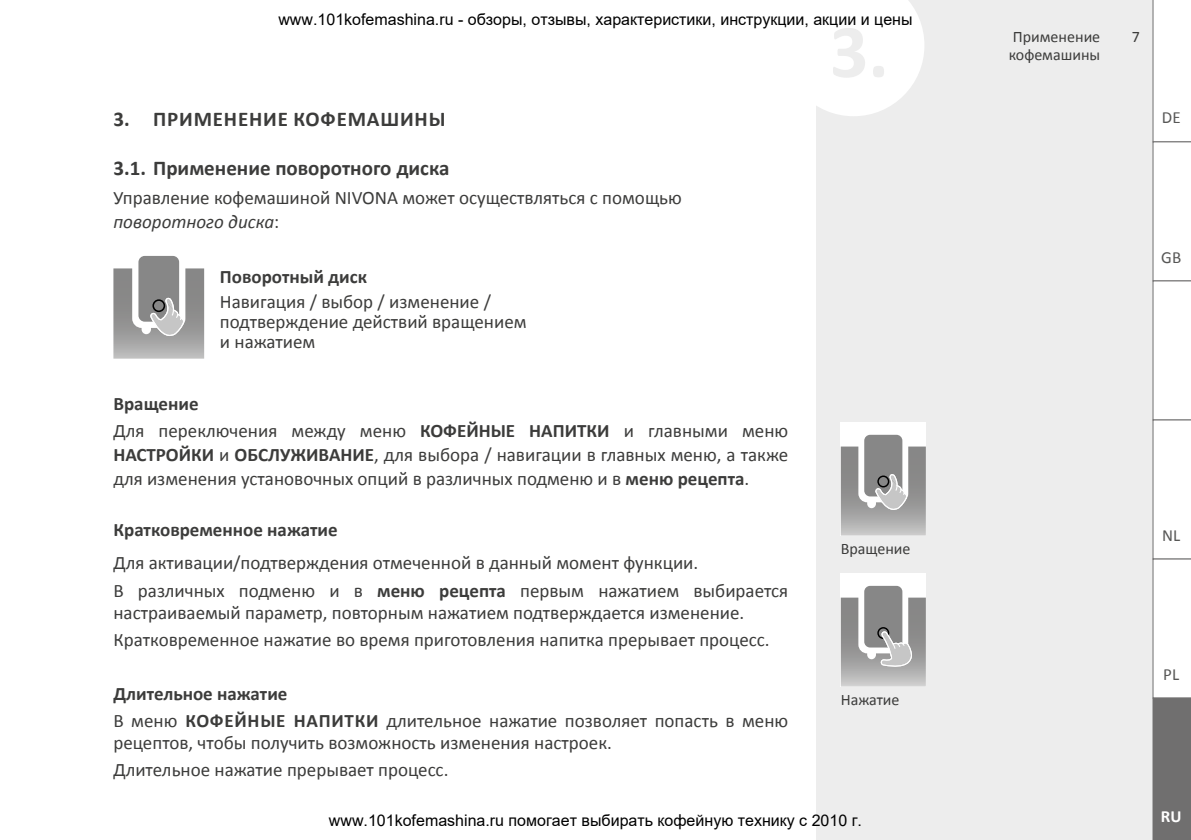
<style>
.page{position:relative;width:1191px;height:840px;background:#fff}
.page>*{position:absolute;margin:0;border:0;box-sizing:border-box;transform-origin:0 0}
.t1{font:700 21px "Calibri";color:#3c3c3b}
.t2{font:700 21px "Calibri";letter-spacing:.04em;color:#3c3c3b}
.t3{font:19px/27.6px "Calibri";color:#3c3c3b}
.t4{font:700 19px "Calibri";color:#3c3c3b}
.t5{font:17px "Calibri";color:#575756}
.t6{font:700 17px "Calibri";color:#fff}
.t7{font:16px "Arial";color:#000}
.t8{font:16px/18px "Calibri";color:#3c3c3b}
.s1{font-style:italic}
.s2{font-weight:700}
</style>
<div class="page">
<div style="left:816px;top:0;width:375px;height:839px;background:#ededed"></div>
<svg style="left:816px;top:0;width:108px;height:116px;background:#fdfdfd"></svg>
<svg style="left:1152px;top:0;width:39px;height:839px;background:#e2e2e2"></svg>
<div style="left:840px;top:572px;width:86px;height:114px;background:#fff"></div>
<div style="left:864px;top:585px;width:38px;height:62px;background:#878787;border-radius:6px"></div>
<svg style="left:840px;top:597px;width:86px;height:89px"></svg>
<div style="left:840px;top:422px;width:86px;height:113px;background:#fff"></div>
<div style="left:864px;top:434px;width:38px;height:62px;background:#878787;border-radius:6px"></div>
<svg style="left:840px;top:446px;width:86px;height:89px"></svg>
<div style="left:138px;top:256px;width:41px;height:65px;background:#878787;border-radius:6px"></div>
<svg style="left:113px;top:268px;width:91px;height:90px"></svg>
<p class="t7" style="left:278px;top:8px;width:635px">www.101kofemashina.ru - обзоры, отзывы, характеристики, инструкции, акции и цены</p>
<p class="t2" style="left:113px;top:104px;width:333px">3. ПРИМЕНЕНИЕ КОФЕМАШИНЫ</p>
<p class="t1" style="left:113px;top:153px;width:337px">3.1. Применение поворотного диска</p>
<p class="t3" style="left:113px;top:185px;width:570px;line-height:24px">Управление кофемашиной NIVONA может осуществляться с помощью <span class="s1">поворотного диска</span>:</p>
<p class="t4" style="left:220px;top:263px;width:149px">Поворотный диск</p>
<p class="t3" style="left:220px;top:291px;width:308px;line-height:20px">Навигация / выбор / изменение / подтверждение действий вращением и нажатием</p>
<p class="t3" style="left:113px;top:389px;width:676px;line-height:26.8px"><span class="s2">Вращение<br></span>Для переключения между меню <span class="s2">КОФЕЙНЫЕ НАПИТКИ</span> и главными меню</p>
<p class="t3" style="left:113px;top:442px;width:676px;line-height:24px"><span class="s2">НАСТРОЙКИ</span> и <span class="s2">ОБСЛУЖИВАНИЕ</span>, для выбора / навигации в главных меню, а также для изменения установочных опций в различных подменю и в <span class="s2">меню рецепта</span>.</p>
<p class="t4" style="left:113px;top:516px;width:226px">Кратковременное нажатие</p>
<p class="t3" style="left:113px;top:547px;width:676px">Для активации/подтверждения отмеченной в данный момент функции.<br>В различных подменю и в <span class="s2">меню рецепта</span> первым нажатием выбирается</p>
<p class="t3" style="left:113px;top:597px;width:657px">настраиваемый параметр, повторным нажатием подтверждается изменение.<br>Кратковременное нажатие во время приготовления напитка прерывает процесс.</p>
<p class="t3" style="left:113px;top:678px;width:676px;line-height:26.8px"><span class="s2">Длительное нажатие<br></span>В меню <span class="s2">КОФЕЙНЫЕ НАПИТКИ</span> длительное нажатие позволяет попасть в меню</p>
<p class="t3" style="left:113px;top:727px;width:500px">рецептов, чтобы получить возможность изменения настроек.<br>Длительное нажатие прерывает процесс.</p>
<p class="t8" style="left:840px;top:538px;width:71px">Вращение</p>
<p class="t8" style="left:840px;top:689px;width:60px">Нажатие</p>
<p class="t7" style="left:329px;top:808px;width:534px">www.101kofemashina.ru помогает выбирать кофейную технику с 2010 г.</p>
<p class="t8" style="left:1008px;top:27px;width:93px">Применение кофемашины</p>
<p class="t8" style="left:1131px;top:27px;width:10px">7</p>
<p class="t5" style="left:1161px;top:106px;width:20px">DE</p>
<p class="t5" style="left:1161px;top:247px;width:21px">GB</p>
<p class="t5" style="left:1162px;top:525px;width:20px">NL</p>
<p class="t5" style="left:1163px;top:663px;width:17px">PL</p>
<p class="t6" style="left:1161px;top:804px;width:22px">RU</p>
</div>
